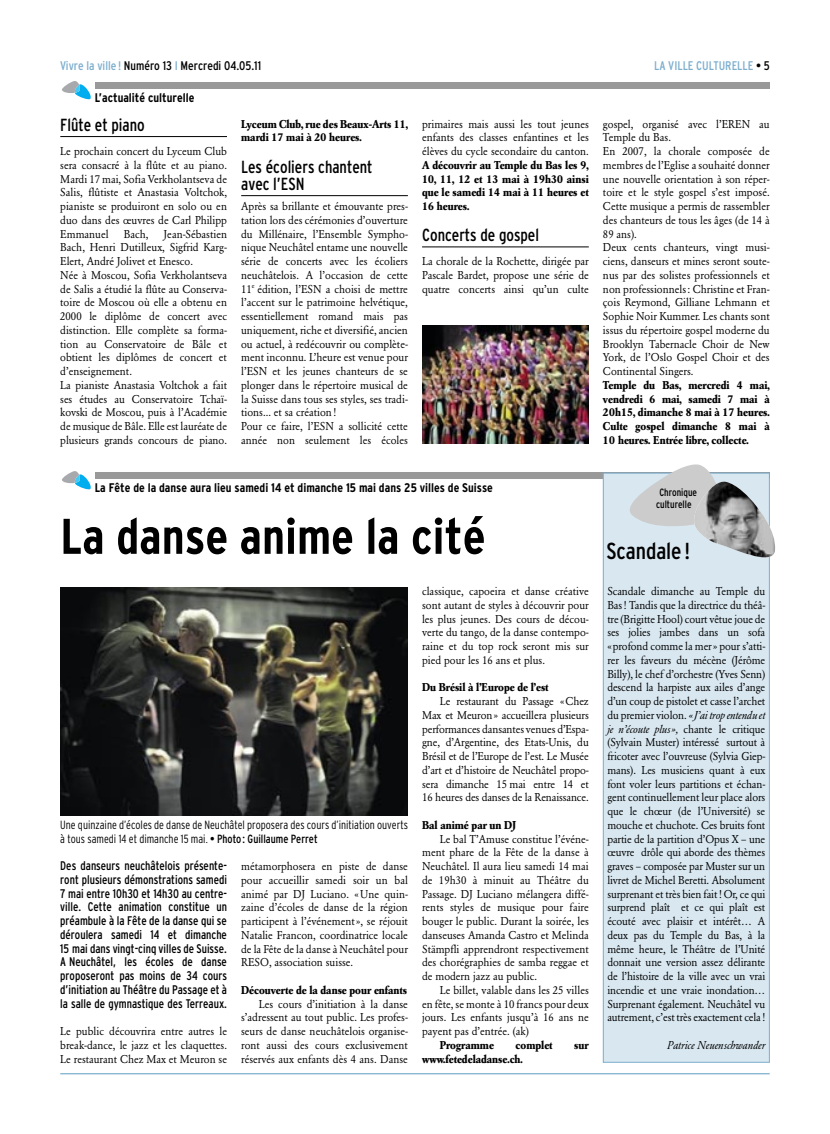
<style>
.page{position:relative;width:830px;height:1134px;background:#fff}
.page>*{position:absolute;margin:0;border:0;box-sizing:border-box;transform-origin:0 0}
.t1{font:700 condensed 50px "Interstate";color:#000}
.t2{font:condensed 23.12px "Interstate";letter-spacing:-.005em;color:#000}
.t3{font:condensed 17.5px/17.5px "Interstate";color:#000;scale:.95 1}
.t4{font:condensed 12.5px/13.8px "Interstate";color:#000;text-align:justify;scale:.95 1}
.t5{font:700 condensed 12.5px "Interstate";color:#000}
.t6{font:condensed 12.5px "Interstate";color:#000}
.t7{font:condensed 12.5px "Interstate";color:#7caece}
.t8{font:300 condensed 11.88px/13.8px "Interstate";color:#000;scale:.95 1}
.t9{font:11.25px/13.8px "Garamond BE";color:#000;text-align:justify;scale:.95 1}
.t10{font:700 11.25px/13.8px "Garamond BE";color:#000;text-align:justify;scale:.95 1}
.t11{font:italic 11.25px "Garamond BE";color:#000;scale:.95 1}
.t12{font:condensed 10.62px/11.2px "Interstate";color:#000;text-align:center;scale:.95 1}
.s1{color:#7caece}
.s2{color:#000}
.s3{font-weight:400}
.s4{font-style:italic}
</style>
<div class="page">
<hr style="left:60px;top:1073px;width:709px;height:1px;background:#7caece">
<svg style="left:62px;top:81px;width:29px;height:18px"></svg>
<div style="left:95px;top:83px;width:674px;height:6px;background:#999"></div>
<hr style="left:60px;top:136px;width:167px;height:1px;background:#000">
<hr style="left:241px;top:195px;width:166px;height:1px;background:#000">
<hr style="left:422px;top:247px;width:166px;height:1px;background:#000">
<img style="left:422px;top:326px;width:166px;height:118px">
<svg style="left:62px;top:471px;width:29px;height:18px"></svg>
<div style="left:95px;top:473px;width:674px;height:6px;background:#999"></div>
<img style="left:60px;top:587px;width:347px;height:228px">
<div style="left:603px;top:473px;width:165px;height:589px;background:#d8e7f0"></div>
<div style="left:602px;top:473px;width:167px;height:589px;border:1px solid #7caece"></div>
<svg style="left:618px;top:464px;width:152px;height:104px"></svg>
<img style="left:693px;top:481px;width:82px;height:76px">
<p class="t6" style="left:60px;top:61px;width:202px"><span class="s1">Vivre la ville !</span> Numéro 13 <span class="s1">I</span> Mercredi 04.05.11</p>
<p class="t7" style="left:653px;top:61px;width:117px">LA VILLE CULTURELLE <span class="s2">• 5</span></p>
<p class="t5" style="left:95px;top:93px;width:101px">L’actualité culturelle</p>
<h3 class="t3" style="left:60px;top:117px;width:90px">Flûte et piano</h3>
<p class="t9" style="left:60px;top:145px;width:177px">Le prochain concert du Lyceum Club sera consacré à la flûte et au piano.<br>Mardi 17 mai, Sofia Verkholantseva de Salis, flûtiste et Anastasia Voltchok, pianiste se produiront en solo ou en duo dans des œuvres de Carl Philipp Emmanuel</p>
<p class="t9" style="left:60px;top:228px;width:177px;text-align:left;text-indent:104px">Jean-Sébastien Bach, Henri Dutilleux, Sigfrid Karg-Elert, André Jolivet et Enesco.<br>Née à Moscou, Sofia Verkholantseva de Salis a étudié la flûte au Conserva&shy;toire de Moscou où elle a obtenu en 2000 le diplôme de concert avec distinction. Elle complète sa forma&shy;tion au Conservatoire de Bâle et obtient les diplômes de concert et d’enseignement.<br>La pianiste Anastasia Voltchok a fait ses études au Conservatoire Tchaï&shy;kovski de Moscou, puis à l’Académie de musique de Bâle. Elle est lauréate de plusieurs grands concours de piano.</p>
<p class="t9" style="left:124px;top:228px;width:27px">Bach,</p>
<p class="t10" style="left:241px;top:118px;width:177px">Lyceum Club, rue des Beaux-Arts 11, mardi 17 mai à 20 heures.</p>
<h3 class="t3" style="left:241px;top:159px;width:140px">Les écoliers chantent avec l’ESN</h3>
<p class="t9" style="left:241px;top:200px;width:177px;text-align:left">Après sa brillante et émouvante pres&shy;tation lors des cérémonies d’ouverture du Millénaire, l’Ensemble Sympho&shy;nique Neuchâtel entame une nouvelle série de concerts avec les écoliers neuchâtelois. A l’occasion de cette 11<sup>e</sup> édition, l’ESN a choisi de mettre l’accent sur le patrimoine helvétique, essentiellement romand mais pas uniquement, riche et diversifié, ancien ou actuel, à redécouvrir ou complète&shy;ment inconnu. L’heure est venue pour l’ESN et les jeunes chanteurs de se plonger dans le répertoire musical de la Suisse dans tous ses styles, ses tradi&shy;tions... et sa création!<br>Pour ce faire, l’ESN a sollicité cette année non seulement les écoles</p>
<p class="t9" style="left:422px;top:118px;width:177px">primaires mais aussi les tout jeunes enfants des classes enfantines et les élèves du cycle secondaire du canton.</p>
<p class="t10" style="left:422px;top:159px;width:177px">A découvrir au Temple du Bas les 9, 10, 11, 12 et 13 mai à 19h30 ainsi que le samedi 14 mai à 11 heures et 16 heures.</p>
<h3 class="t3" style="left:422px;top:228px;width:125px">Concerts de gospel</h3>
<p class="t9" style="left:422px;top:255px;width:177px">La chorale de la Rochette, dirigée par Pascale Bardet, propose une série de quatre concerts ainsi qu’un culte</p>
<p class="t9" style="left:602px;top:118px;width:177px;text-align:left">gospel, organisé avec l’EREN au<br>Temple du Bas.<br>En 2007, la chorale composée de membres de l’Eglise a souhaité donner une nouvelle orientation à son réper&shy;toire et le style gospel s’est imposé.<br>Cette musique a permis de rassembler des chanteurs de tous les âges (de 14 à<br>89 ans).<br>Deux cents chanteurs, vingt musi&shy;ciens, danseurs et mines seront soute&shy;nus par des solistes professionnels et non professionnels: Christine et Fran&shy;çois Reymond, Gilliane Lehmann et<br>Sophie Noir Kummer. Les chants sont issus du répertoire gospel moderne du<br>Brooklyn Tabernacle Choir de New<br>York, de l’Oslo Gospel Choir et des<br>Continental Singers.</p>
<p class="t10" style="left:602px;top:379px;width:177px">Temple du Bas, mercredi 4 mai, vendredi 6 mai, samedi 7 mai à 20h15, dimanche 8 mai à 17 heures.<br>Culte gospel dimanche 8 mai à 10 heures. Entrée libre, collecte.</p>
<p class="t5" style="left:95px;top:483px;width:399px">La Fête de la danse aura lieu samedi 14 et dimanche 15 mai dans 25 villes de Suisse</p>
<h1 class="t1" style="left:60px;top:517px;width:426px">La danse anime la cité</h1>
<p class="t8" style="left:60px;top:819px;width:367px">Une quinzaine d’écoles de danse de Neuchâtel proposera des cours d’initiation ouverts à tous samedi 14 et dimanche 15 mai. <span class="s3">• Photo: Guillaume Perret</span></p>
<p class="t4" style="left:60px;top:860px;width:177px">Des danseurs neuchâtelois présente&shy;ront plusieurs démonstrations samedi 7 mai entre 10h30 et 14h30 au centre&shy;ville. Cette animation constitue un préambule à la Fête de la danse qui se déroulera samedi 14 et dimanche 15 mai dans vingt-cinq villes de Suisse.<br>A Neuchâtel, les écoles de danse proposeront pas moins de 34 cours d’initiation au Théâtre du Passage et à la salle de gymnastique des Terreaux.</p>
<p class="t9" style="left:60px;top:1025px;width:177px">Le public découvrira entre autres le break-dance, le jazz et les claquettes.<br>Le restaurant Chez Max et Meuron se</p>
<p class="t9" style="left:241px;top:860px;width:177px">métamorphosera en piste de danse pour accueillir samedi soir un bal animé par DJ Luciano. «Une quin&shy;zaine d’écoles de danse de la région participent à l’événement», se réjouit Natalie Francon, coordinatrice locale de la Fête de la danse à Neuchâtel pour RESO, association suisse.</p>
<p class="t10" style="left:241px;top:984px;width:176px">Découverte de la danse pour enfants</p>
<p class="t9" style="left:241px;top:998px;width:177px;text-indent:18px">Les cours d’initiation à la danse s’adressent au tout public. Les profes&shy;seurs de danse neuchâtelois organise&shy;ront aussi des cours exclusivement réservés aux enfants dès 4 ans. Danse</p>
<p class="t9" style="left:422px;top:585px;width:177px">classique, capoeira et danse créative sont autant de styles à découvrir pour les plus jeunes. Des cours de décou&shy;verte du tango, de la danse contempo&shy;raine et du top rock seront mis sur pied pour les 16 ans et plus.</p>
<p class="t10" style="left:422px;top:681px;width:135px">Du Brésil à l’Europe de l’est</p>
<p class="t9" style="left:422px;top:695px;width:177px;text-indent:18px">Le restaurant du Passage «Chez Max et Meuron» accueillera plusieurs performances dansantes venues d’Espa&shy;gne, d’Argentine, des Etats-Unis, du Brésil et de l’Europe de l’est. Le Musée d’art et d’histoire de Neuchâtel propo&shy;sera dimanche 15 mai entre 14 et 16 heures des danses de la Renaissance.</p>
<p class="t10" style="left:422px;top:819px;width:100px">Bal animé par un DJ</p>
<p class="t9" style="left:422px;top:833px;width:177px;text-indent:18px">Le bal T’Amuse constitue l’événe&shy;ment phare de la Fête de la danse à Neuchâtel. Il aura lieu samedi 14 mai de 19h30 à minuit au Théâtre du Passage. DJ Luciano mélangera diffé&shy;rents styles de musique pour faire bouger le public. Durant la soirée, les danseuses Amanda Castro et Melinda Stämpfli apprendront respectivement des chorégraphies de samba reggae et de modern jazz au public.</p>
<p class="t9" style="left:422px;top:984px;width:177px;text-indent:18px">Le billet, valable dans les 25 villes en fête, se monte à 10 francs pour deux jours. Les enfants jusqu’à 16 ans ne payent pas d’entrée. (ak)</p>
<p class="t10" style="left:439px;top:1039px;width:58px">Programme</p>
<p class="t10" style="left:515px;top:1039px;width:40px">complet</p>
<p class="t10" style="left:574px;top:1039px;width:17px">sur</p>
<p class="t10" style="left:422px;top:1053px;width:107px">www.fetedeladanse.ch.</p>
<p class="t12" style="left:655px;top:488px;width:45px">Chronique culturelle</p>
<h2 class="t2" style="left:606px;top:542px;width:85px">Scandale !</h2>
<p class="t9" style="left:607px;top:585px;width:168px">Scandale dimanche au Temple du Bas! Tandis que la directrice du théâ&shy;tre (Brigitte Hool) court vêtue joue de ses jolies jambes dans un sofa «profond comme la mer» pour s’atti&shy;rer les faveurs du mécène (Jérôme Billy), le chef d’orchestre (Yves Senn) descend la harpiste aux ailes d’ange d’un coup de pistolet et casse l’archet du premier violon. <span class="s4">« J’ai trop entendu et je n’écoute plus »,</span> chante le critique (Sylvain Muster) intéressé surtout à fricoter avec l’ouvreuse (Sylvia Giep&shy;mans). Les musiciens quant à eux font voler leurs partitions et échan&shy;gent continuellement leur place alors que le chœur (de l’Université) se mouche et chuchote. Ces bruits font partie de la partition d’Opus X – une œuvre drôle qui aborde des thèmes graves – composée par Muster sur un livret de Michel Beretti. Absolument surprenant et très bien fait! Or, ce qui surprend plaît et ce qui plaît est écouté avec plaisir et intérêt… A deux pas du Temple du Bas, à la même heure, le Théâtre de l’Unité donnait une version assez délirante de l’histoire de la ville avec un vrai incendie et une vraie inondation… Surprenant également. Neuchâtel vu autrement, c’est très exactement cela!</p>
<p class="t11" style="left:667px;top:1040px;width:105px">Patrice Neuenschwander</p>
</div>
